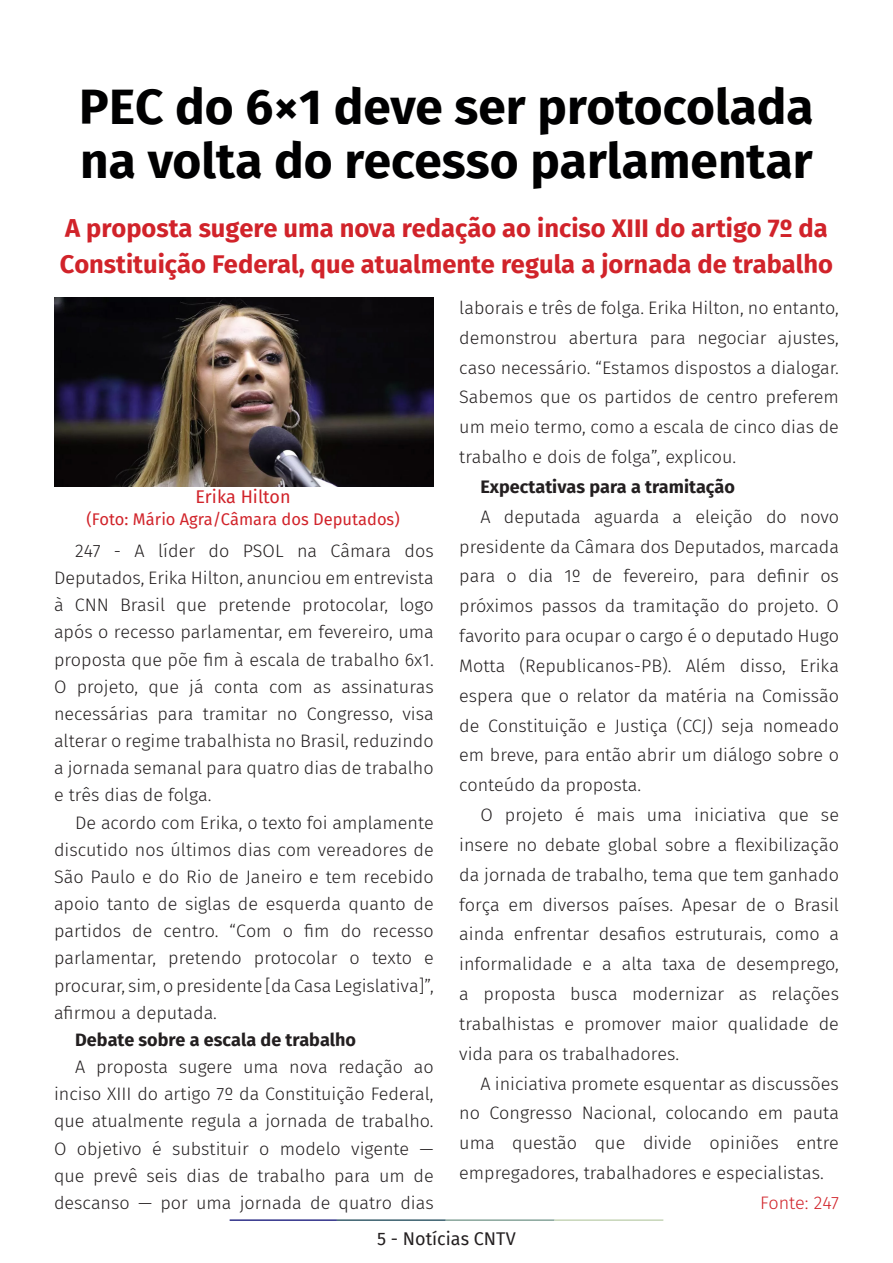
<style>
.page{position:relative;width:893px;height:1263px;background:#fff}
.page>*{position:absolute;margin:0;border:0;box-sizing:border-box;transform-origin:0 0}
.t1{font:700 49.5px/54px "Fira Sans";color:#000001}
.t2{font:700 25.5px/36px "Fira Sans";color:#d1232a}
.t3{font:300 18px/29.8px "Fira Sans";color:#231f20;text-align:justify}
.t4{font:700 18px "Fira Sans";color:#231f20}
.t5{font:18px "Fira Sans";color:#231f20}
.t6{font:18px "Fira Sans";color:#d1232a}
.t7{font:300 18px "Fira Sans";letter-spacing:-.005em;color:#d1232a}
.t8{font:16.5px "Fira Sans";color:#d1232a}
</style>
<div class="page">
<hr style="left:230px;top:1219px;width:107px;height:2px;background:#2f3088">
<hr style="left:337px;top:1219px;width:109px;height:2px;background:#3a5f6d">
<hr style="left:446px;top:1219px;width:109px;height:2px;background:#87a59a">
<hr style="left:555px;top:1219px;width:108px;height:2px;background:#c6d5b7">
<img style="left:54px;top:297px;width:380px;height:189px">
<p class="t1" style="left:79px;top:77px;width:736px">PEC do 6×1 deve ser protocolada na volta do recesso parlamentar</p>
<p class="t2" style="left:60px;top:208px;width:775px">A proposta sugere uma nova redação ao inciso XIII do artigo 7º da<br>Constituição Federal, que atualmente regula a jornada de trabalho</p>
<p class="t6" style="left:195px;top:483px;width:97px">Erika Hilton</p>
<p class="t8" style="left:86px;top:507px;width:315px">(Foto: Mário Agra/Câmara dos Deputados)</p>
<p class="t3" style="left:54px;top:537px;width:381px;line-height:27.2px;text-indent:21px">247 - A líder do PSOL na Câmara dos Deputados, Erika Hilton, anunciou em entrevista à CNN Brasil que pretende protocolar, logo após o recesso parlamentar, em fevereiro, uma proposta que põe fim à escala de trabalho 6x1.<br>O projeto, que já conta com as assinaturas necessárias para tramitar no Congresso, visa alterar o regime trabalhista no Brasil, reduzindo a jornada semanal para quatro dias de trabalho e três dias de folga.</p>
<p class="t3" style="left:54px;top:809px;width:381px;line-height:27.2px;text-indent:21px">De acordo com Erika, o texto foi amplamente discutido nos últimos dias com vereadores de São Paulo e do Rio de Janeiro e tem recebido apoio tanto de siglas de esquerda quanto de partidos de centro. “Com o fim do recesso parlamentar, pretendo protocolar o texto e procurar, sim, o presidente [da Casa Legislativa]”, afirmou a deputada.</p>
<p class="t4" style="left:75px;top:1024px;width:282px">Debate sobre a escala de trabalho</p>
<p class="t3" style="left:54px;top:1053px;width:381px;line-height:27.2px;text-indent:21px">A proposta sugere uma nova redação ao inciso XIII do artigo 7º da Constituição Federal, que atualmente regula a jornada de trabalho.<br>O objetivo é substituir o modelo vigente — que prevê seis dias de trabalho para um de descanso — por uma jornada de quatro dias</p>
<p class="t3" style="left:459px;top:293px;width:381px">laborais e três de folga. Erika Hilton, no entanto, demonstrou abertura para negociar ajustes, caso necessário. “Estamos dispostos a dialogar.<br>Sabemos que os partidos de centro preferem um meio termo, como a escala de cinco dias de trabalho e dois de folga”, explicou.</p>
<p class="t4" style="left:480px;top:471px;width:256px">Expectativas para a tramitação</p>
<p class="t3" style="left:459px;top:501px;width:381px;text-indent:21px">A deputada aguarda a eleição do novo presidente da Câmara dos Deputados, marcada para o dia 1º de fevereiro, para definir os próximos passos da tramitação do projeto. O favorito para ocupar o cargo é o deputado Hugo Motta (Republicanos-PB). Além disso, Erika espera que o relator da matéria na Comissão de Constituição e Justiça (CCJ) seja nomeado em breve, para então abrir um diálogo sobre o conteúdo da proposta.</p>
<p class="t3" style="left:459px;top:800px;width:381px;text-indent:21px">O projeto é mais uma iniciativa que se insere no debate global sobre a flexibilização da jornada de trabalho, tema que tem ganhado força em diversos países. Apesar de o Brasil ainda enfrentar desafios estruturais, como a informalidade e a alta taxa de desemprego, a proposta busca modernizar as relações trabalhistas e promover maior qualidade de vida para os trabalhadores.</p>
<p class="t3" style="left:459px;top:1068px;width:381px;text-indent:21px">A iniciativa promete esquentar as discussões no Congresso Nacional, colocando em pauta uma questão que divide opiniões entre empregadores, trabalhadores e especialistas.</p>
<p class="t7" style="left:760px;top:1190px;width:80px">Fonte: 247</p>
<p class="t5" style="left:377px;top:1225px;width:140px">5 - Notícias CNTV</p>
</div>
